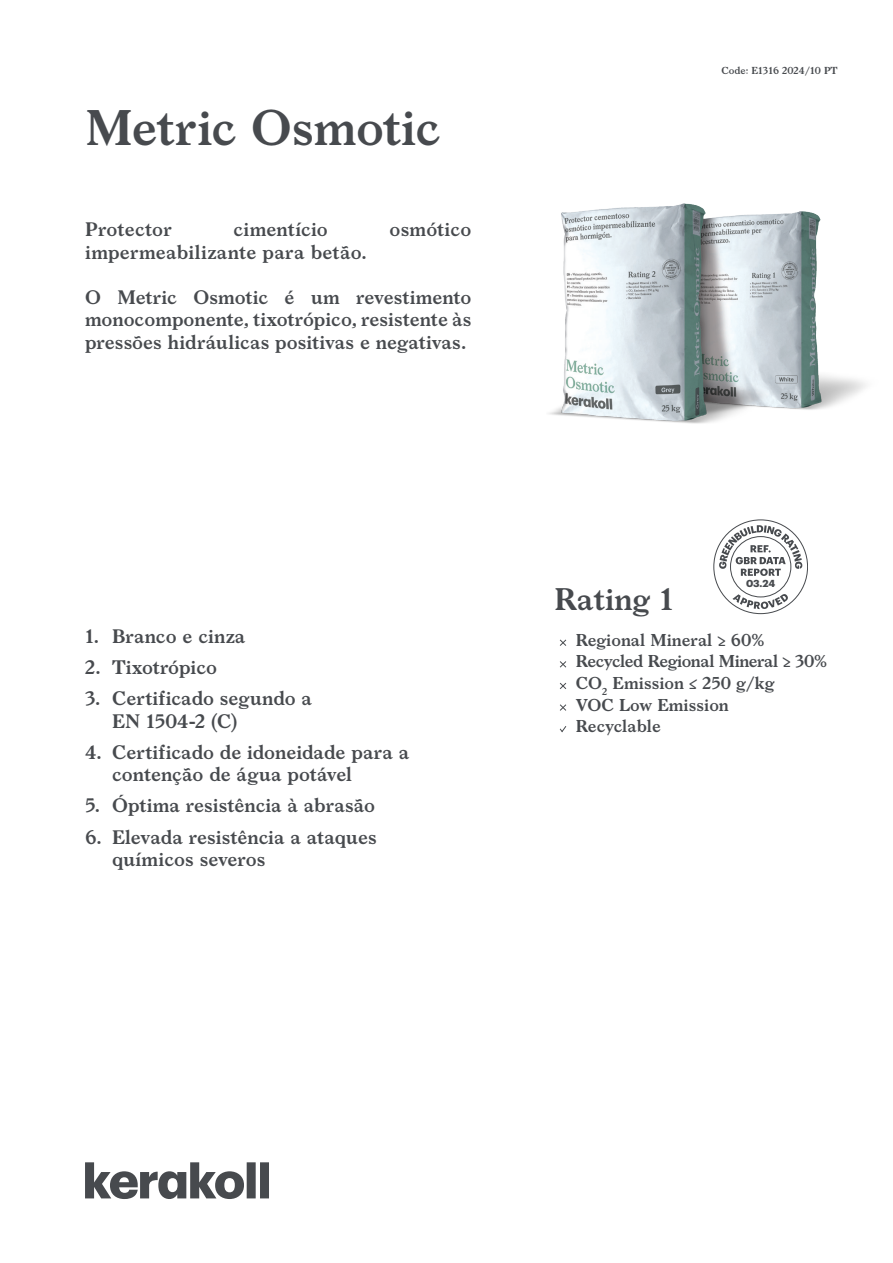
<style>
.page{position:relative;width:893px;height:1263px;background:#fff}
.page>*{position:absolute;margin:0;border:0;box-sizing:border-box;transform-origin:0 0}
.t1{font:600 48px "Larish Neue";letter-spacing:-.01em;color:#474a4e}
.t2{font:600 30px "Larish Neue";color:#474a4e}
.t3{font:600 18.75px/22.5px "Larish Neue";color:#474a4e}
.t4{font:600 16.5px/21.6px "Larish Neue";color:#474a4e}
.t5{font:700 10.05px "Graphik";color:#474a4e}
.t6{font:600 9.75px "Larish Neue";color:#474a4e}
</style>
<div class="page">
<svg style="left:713px;top:519px;width:95px;height:95px"></svg>
<svg style="left:85px;top:1162px;width:184px;height:37px"></svg>
<svg style="left:559px;top:639px;width:8px;height:7px"></svg>
<svg style="left:559px;top:661px;width:8px;height:7px"></svg>
<svg style="left:559px;top:682px;width:8px;height:7px"></svg>
<svg style="left:560px;top:704px;width:7px;height:7px"></svg>
<svg style="left:559px;top:726px;width:8px;height:7px"></svg>
<img style="left:549px;top:203px;width:317px;height:221px">
<h1 class="t1" style="left:85px;top:91px;width:356px">Metric Osmotic</h1>
<p class="t3" style="left:85px;top:217px;width:88px">Protector</p>
<p class="t3" style="left:234px;top:217px;width:96px">cimentício</p>
<p class="t3" style="left:390px;top:217px;width:83px">osmótico</p>
<p class="t3" style="left:85px;top:239px;width:283px">impermeabilizante para betão.</p>
<p class="t3" style="left:85px;top:284px;width:388px;text-align:justify">O Metric Osmotic é um revestimento monocomponente, tixotrópico, resistente às pressões hidráulicas positivas e negativas.</p>
<p class="t6" style="left:721px;top:63px;width:118px">Code: E1316 2024/10 PT</p>
<p class="t3" style="left:85px;top:624px;width:162px">1. Branco e cinza</p>
<p class="t3" style="left:85px;top:655px;width:134px">2. Tixotrópico</p>
<p class="t3" style="left:112px;top:686px;width:202px;text-indent:-27px">3. Certificado segundo a<br>EN 1504-2 (C)</p>
<p class="t3" style="left:112px;top:739px;width:299px;text-indent:-27px">4. Certificado de idoneidade para a contenção de água potável</p>
<p class="t3" style="left:85px;top:793px;width:292px">5. Óptima resistência à abrasão</p>
<p class="t3" style="left:112px;top:824px;width:266px;text-indent:-27px">6. Elevada resistência a ataques químicos severos</p>
<p class="t5" style="left:746px;top:575px;width:31px">03.24</p>
<h2 class="t2" style="left:554px;top:576px;width:121px">Rating 1</h2>
<p class="t4" style="left:576px;top:628px;width:253px">Regional Mineral ≥ 60%<br>Recycled Regional Mineral ≥ 30%<br>CO<sub>2</sub> Emission ≤ 250 g/kg<br>VOC Low Emission<br>Recyclable</p>
</div>
